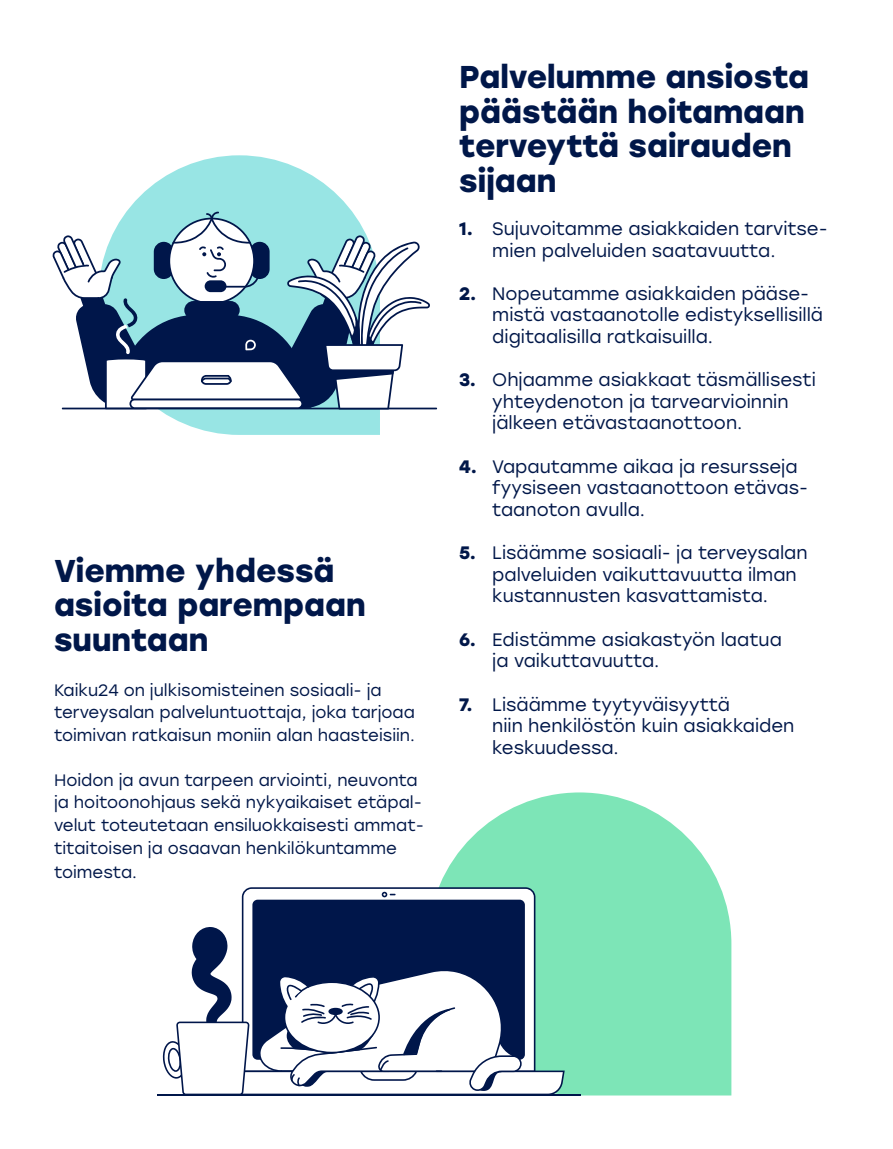
<style>
.page{position:relative;width:893px;height:1149px;background:#fff}
.page>*{position:absolute;margin:0;border:0;box-sizing:border-box;transform-origin:0 0}
.t1{font:700 31.5px/34.5px "Stolzl";color:#001749}
.t2{font:18px/21.6px "Stolzl";color:#001749}
.t3{font:16.5px/22.5px "Stolzl";color:#001749}
.s1{font-weight:700}
</style>
<div class="page">
<svg style="left:439px;top:792px;width:292px;height:303px;background:#8ee8c0"></svg>
<svg style="left:242px;top:887px;width:293px;height:39px"></svg>
<div style="left:252px;top:899px;width:273px;height:27px;background:#00164a"></div>
<svg style="left:382px;top:891px;width:14px;height:6px"></svg>
<svg style="left:162px;top:926px;width:403px;height:167px"></svg>
<hr style="left:157px;top:1093px;width:423px;height:2px;background:#00164a">
<svg style="left:99px;top:155px;width:281px;height:280px;fill:#98e5e4"></svg>
<hr style="left:62px;top:407px;width:375px;height:2px;background:#00164a">
<svg style="left:52px;top:211px;width:378px;height:198px"></svg>
<h1 class="t1" style="left:54px;top:551px;width:313px">Viemme yhdessä asioita parempaan suuntaan</h1>
<p class="t3" style="left:54px;top:678px;width:362px">Kaiku24 on julkisomisteinen sosiaali- ja terveysalan palveluntuottaja, joka tarjoaa toimivan ratkaisun moniin alan haasteisiin.</p>
<p class="t3" style="left:54px;top:768px;width:372px">Hoidon ja avun tarpeen arviointi, neuvonta ja hoitoonohjaus sekä nykyaikaiset etäpal&shy;velut toteutetaan ensiluokkaisesti ammat&shy;titaitoisen ja osaavan henkilökuntamme</p>
<p class="t3" style="left:54px;top:859px;width:85px">toimesta.</p>
<h1 class="t1" style="left:459px;top:58px;width:351px">Palvelumme ansiosta päästään hoitamaan terveyttä sairauden sijaan</h1>
<p class="t2" style="left:492px;top:217px;width:337px;text-indent:-33px"><span class="s1">1.</span> Sujuvoitamme asiakkaiden tarvitse&shy;mien palveluiden saatavuutta.</p>
<p class="t2" style="left:492px;top:282px;width:332px;text-indent:-33px"><span class="s1">2.</span> Nopeutamme asiakkaiden pääse&shy;mistä vastaanotolle edistyksellisillä digitaalisilla ratkaisuilla.</p>
<p class="t2" style="left:492px;top:368px;width:325px;text-indent:-33px"><span class="s1">3.</span> Ohjaamme asiakkaat täsmällisesti yhteydenoton ja tarvearvioinnin jälkeen etävastaanottoon.</p>
<p class="t2" style="left:492px;top:454px;width:317px;text-indent:-33px"><span class="s1">4.</span> Vapautamme aikaa ja resursseja fyysiseen vastaanottoon etävas&shy;taanoton avulla.</p>
<p class="t2" style="left:492px;top:541px;width:317px;text-indent:-33px"><span class="s1">5.</span> Lisäämme sosiaali- ja terveysalan palveluiden vaikuttavuutta ilman kustannusten kasvattamista.</p>
<p class="t2" style="left:492px;top:627px;width:291px;text-indent:-33px"><span class="s1">6.</span> Edistämme asiakastyön laatua ja vaikuttavuutta.</p>
<p class="t2" style="left:492px;top:692px;width:304px;text-indent:-33px"><span class="s1">7.</span> Lisäämme tyytyväisyyttä<br>niin henkilöstön kuin asiakkaiden keskuudessa.</p>
</div>
